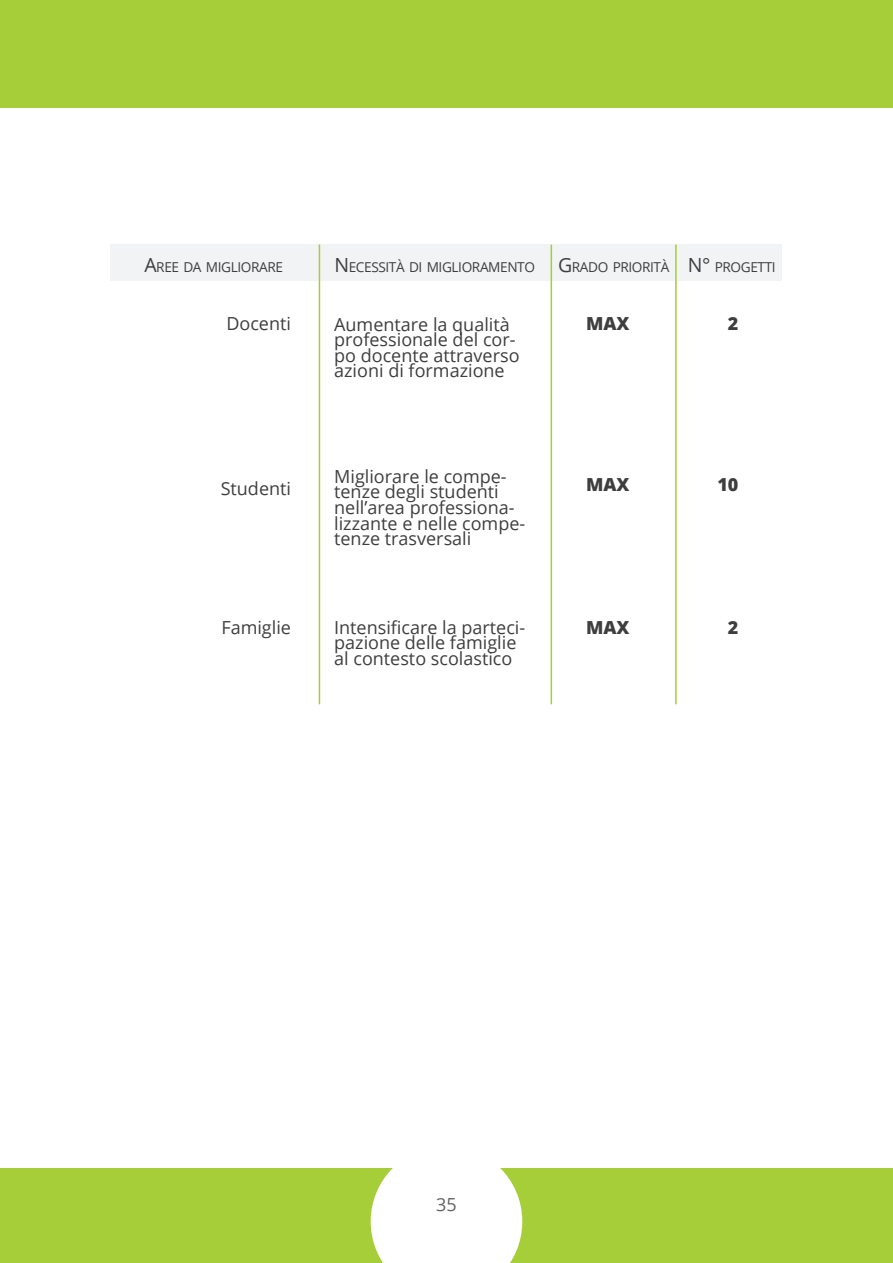
<style>
.page{position:relative;width:893px;height:1263px;background:#fff}
.page>*{position:absolute;margin:0;border:0;box-sizing:border-box;transform-origin:0 0}
.t1{font:18px/15.6px "Open Sans";color:#3e3e3f}
.t2{font:800 18px "Open Sans";color:#3e3e3f}
.t3{font:18px "Open Sans";color:#636366}
.t4{font:13.65px "Open Sans";letter-spacing:-.03em;color:#3e3e3f}
.s1{font-size:19.5px}
</style>
<div class="page">
<div style="left:0;top:1168px;width:893px;height:95px;background:#a6ce39"></div>
<div style="left:0;top:0;width:893px;height:107px;background:#a6ce39"></div>
<svg style="left:371px;top:1168px;width:151px;height:95px;background:#f8fbf0"></svg>
<div style="left:110px;top:244px;width:672px;height:37px;background:#f2f3f4"></div>
<hr style="left:319px;top:244px;width:1px;height:460px;background:#a6ce39">
<hr style="left:551px;top:244px;width:1px;height:460px;background:#a6ce39">
<hr style="left:675px;top:244px;width:2px;height:460px;background:#a6ce39">
<p class="t4" style="left:144px;top:258px;width:140px"><span class="s1">A</span>REE DA MIGLIORARE</p>
<p class="t4" style="left:334px;top:258px;width:443px"><span class="s1">N</span>ECESSITÀ DI MIGLIORAMENTO <span class="s1">G</span> RADO PRIORITÀ <span class="s1">N°</span> PROGETTI</p>
<p class="t1" style="left:334px;top:316px;width:187px">Aumentare la qualità professionale del cor&shy;po docente attraverso azioni di formazione</p>
<p class="t1" style="left:226px;top:315px;width:66px">Docenti</p>
<p class="t2" style="left:728px;top:310px;width:12px">2</p>
<p class="t2" style="left:586px;top:310px;width:45px">MAX</p>
<p class="t1" style="left:221px;top:480px;width:72px">Studenti</p>
<p class="t1" style="left:221px;top:619px;width:71px">Famiglie</p>
<p class="t1" style="left:334px;top:468px;width:193px">Migliorare le compe&shy;tenze degli studenti nell’area professiona&shy;lizzante e nelle compe&shy;tenze trasversali</p>
<p class="t1" style="left:334px;top:619px;width:193px">Intensificare la parteci&shy;pazione delle famiglie al contesto scolastico</p>
<p class="t2" style="left:586px;top:471px;width:45px">MAX</p>
<p class="t2" style="left:586px;top:613px;width:45px">MAX</p>
<p class="t2" style="left:717px;top:471px;width:23px">10</p>
<p class="t2" style="left:728px;top:613px;width:12px">2</p>
<p class="t3" style="left:436px;top:1192px;width:22px">35</p>
</div>
